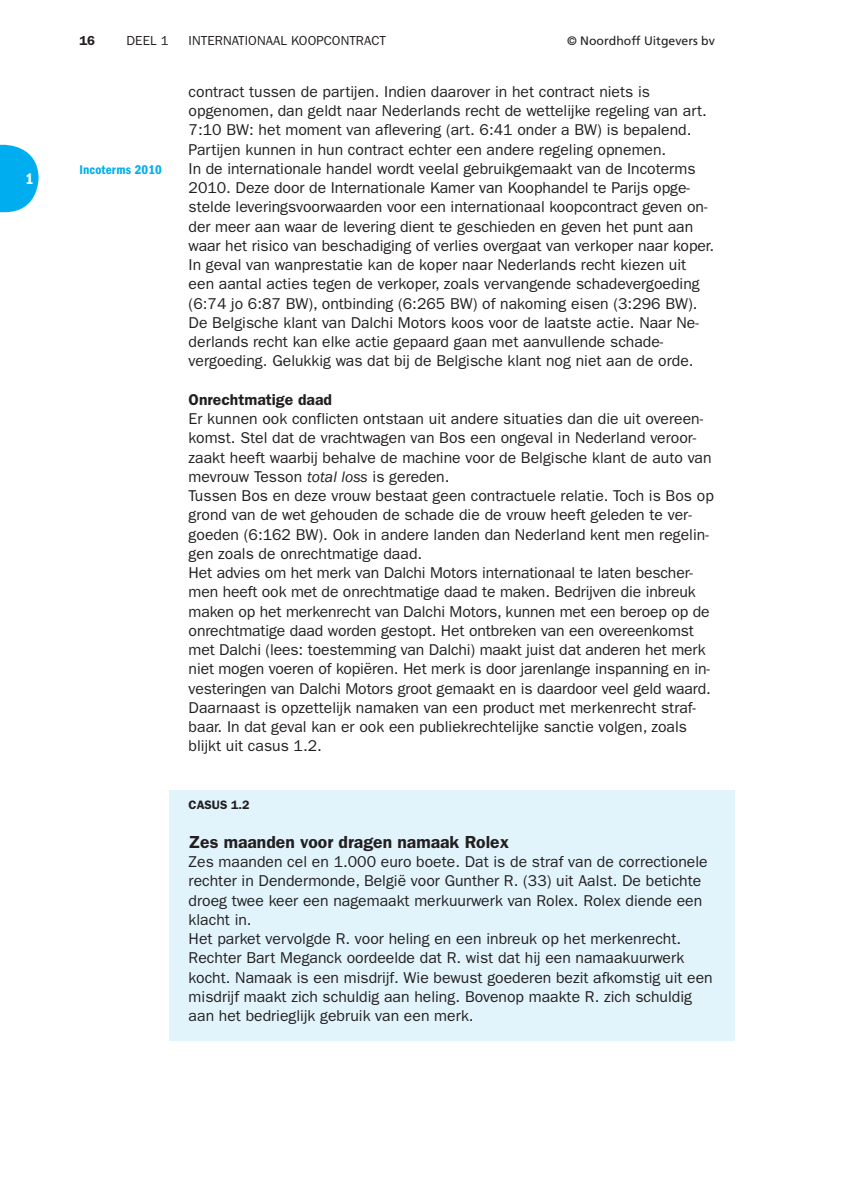
<style>
.page{position:relative;width:844px;height:1191px;background:#fff}
.page>*{position:absolute;margin:0;border:0;box-sizing:border-box;transform-origin:0 0}
.t1{font:600 17.5px "ITC Franklin Gothic Std";color:#231f20}
.t2{font:15.75px/19.2px "ITC Franklin Gothic Std";color:#231f20}
.t3{font:600 15.75px "ITC Franklin Gothic Std";color:#231f20}
.t4{font:15.75px "ITC Franklin Gothic Std Dm Cd";color:#fff}
.t5{font:13.12px "ITC Franklin Gothic Std";letter-spacing:.005em;color:#231f20}
.t6{font:13.12px "ITC Franklin Gothic Std Dm Cd";letter-spacing:.01em;color:#00aeef}
.t7{font:600 13.12px "ITC Franklin Gothic Std";color:#231f20}
.t8{font:12.25px "Frutiger LT Std";color:#231f20}
.t9{font:600 12.25px "ITC Franklin Gothic Std";color:#231f20}
.s1{font-style:italic}
</style>
<div class="page">
<svg style="left:0;top:145px;width:39px;height:67px"></svg>
<div style="left:169px;top:790px;width:565px;height:250px;background:#e1f4fc"></div>
<p class="t4" style="left:26px;top:173px;width:10px">1</p>
<p class="t7" style="left:79px;top:36px;width:17px">16</p>
<p class="t5" style="left:127px;top:36px;width:43px">DEEL 1</p>
<p class="t5" style="left:189px;top:36px;width:199px">INTERNATIONAAL KOOPCONTRACT</p>
<p class="t8" style="left:567px;top:35px;width:149px">© Noordhoff Uitgevers bv</p>
<p class="t2" style="left:189px;top:83px;width:527px">contract tussen de partijen. Indien daarover in het contract niets is opgenomen, dan geldt naar Nederlands recht de wettelijke regeling van art.<br>7:10 BW: het moment van aflevering (art. 6:41 onder a BW) is bepalend.<br>Partijen kunnen in hun contract echter een andere regeling opnemen.<br>In de internationale handel wordt veelal gebruikgemaakt van de Incoterms 2010 . Deze door de Internationale Kamer van Koophandel te Parijs opge&shy;stelde leveringsvoorwaarden voor een internationaal koopcontract geven on&shy;der meer aan waar de levering dient te geschieden en geven het punt aan waar het risico van beschadiging of verlies overgaat van verkoper naar koper.<br>In geval van wanprestatie kan de koper naar Nederlands recht kiezen uit een aantal acties tegen de verkoper, zoals vervangende schadevergoeding (6:74 jo 6:87 BW), ontbinding (6:265 BW) of nakoming eisen (3:296 BW).<br>De Belgische klant van Dalchi Motors koos voor de laatste actie. Naar Ne&shy;derlands recht kan elke actie gepaard gaan met aanvullende schade&shy;vergoeding. Gelukkig was dat bij de Belgische klant nog niet aan de orde.</p>
<p class="t3" style="left:189px;top:394px;width:145px">Onrechtmatige daad</p>
<p class="t2" style="left:189px;top:410px;width:526px">Er kunnen ook conflicten ontstaan uit andere situaties dan die uit overeen&shy;komst. Stel dat de vrachtwagen van Bos een ongeval in Nederland veroor&shy;zaakt heeft waarbij behalve de machine voor de Belgische klant de auto van mevrouw Tesson <span class="s1">total loss</span> is gereden.<br>Tussen Bos en deze vrouw bestaat geen contractuele relatie. Toch is Bos op grond van de wet gehouden de schade die de vrouw heeft geleden te ver&shy;goeden (6:162 BW). Ook in andere landen dan Nederland kent men regelin&shy;gen zoals de onrechtmatige daad.<br>Het advies om het merk van Dalchi Motors internationaal te laten bescher&shy;men heeft ook met de onrechtmatige daad te maken. Bedrijven die inbreuk maken op het merkenrecht van Dalchi Motors, kunnen met een beroep op de onrechtmatige daad worden gestopt. Het ontbreken van een overeenkomst met Dalchi (lees: toestemming van Dalchi) maakt juist dat anderen het merk niet mogen voeren of kopiëren. Het merk is door jarenlange inspanning en in&shy;vesteringen van Dalchi Motors groot gemaakt en is daardoor veel geld waard.<br>Daarnaast is opzettelijk namaken van een product met merkenrecht straf&shy;baar. In dat geval kan er ook een publiekrechtelijke sanctie volgen, zoals blijkt uit casus 1.2.</p>
<p class="t6" style="left:79px;top:165px;width:84px">Incoterms 2010</p>
<p class="t9" style="left:189px;top:801px;width:62px">CASUS 1.2</p>
<p class="t1" style="left:189px;top:835px;width:322px">Zes maanden voor dragen namaak Rolex</p>
<p class="t2" style="left:189px;top:853px;width:525px">Zes maanden cel en 1.000 euro boete. Dat is de straf van de correctionele rechter in Dendermonde, België voor Gunther R. (33) uit Aalst. De betichte droeg twee keer een nagemaakt merkuurwerk van Rolex. Rolex diende een klacht in.<br>Het parket vervolgde R. voor heling en een inbreuk op het merkenrecht.<br>Rechter Bart Meganck oordeelde dat R. wist dat hij een namaakuurwerk kocht. Namaak is een misdrijf. Wie bewust goederen bezit afkomstig uit een misdrijf maakt zich schuldig aan heling. Bovenop maakte R. zich schuldig aan het bedrieglijk gebruik van een merk.</p>
</div>
